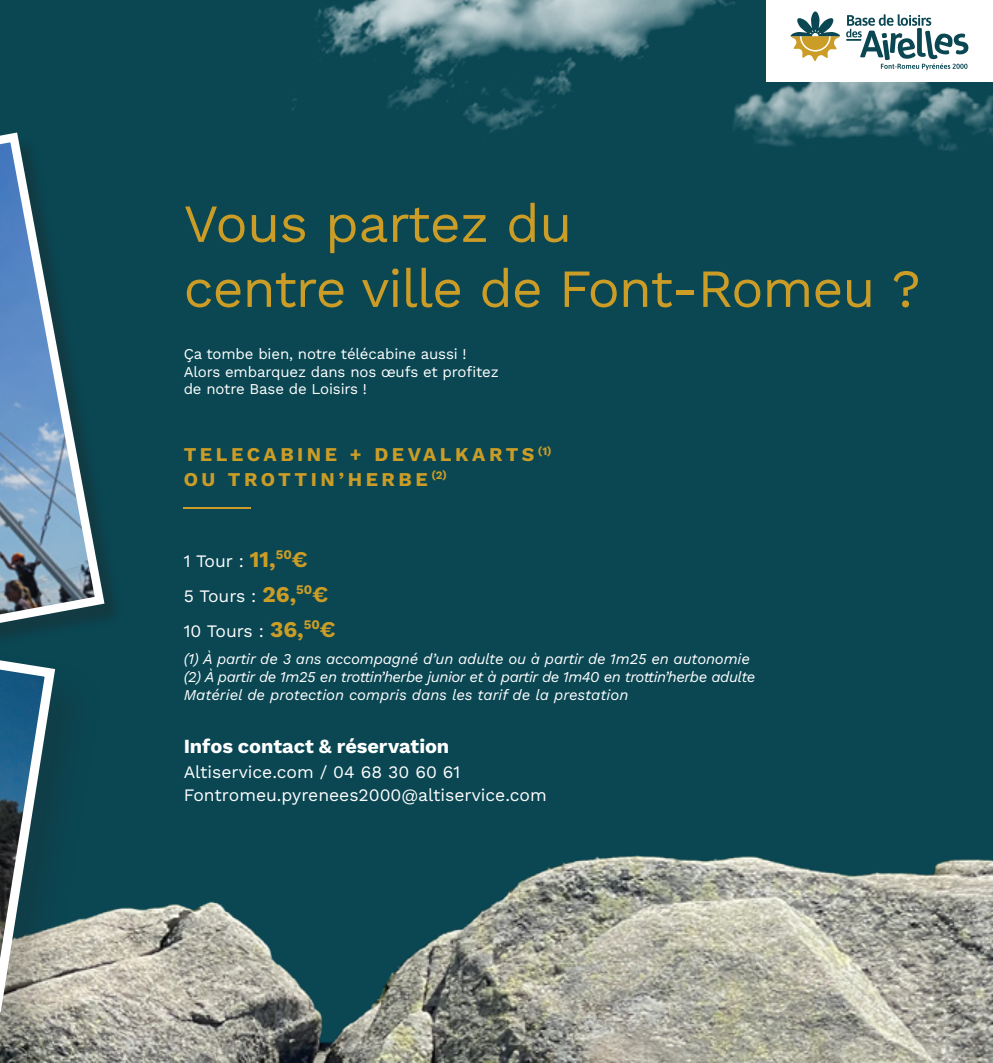
<style>
.page{position:relative;width:993px;height:1063px;background:#fff}
.page>*{position:absolute;margin:0;border:0;box-sizing:border-box;transform-origin:0 0}
.t1{font:53.5px/65px "Work Sans";letter-spacing:-.02em;color:#cb9d26}
.t2{font:700 20px "Work Sans";letter-spacing:-.005em;color:#fff}
.t3{font:700 19.5px/24.8px "Work Sans";letter-spacing:.18em;color:#cb9d26}
.t4{font:17.5px "Work Sans";color:#fff}
.t5{font:italic 15px "Work Sans";letter-spacing:-.01em;color:#fff}
.t6{font:15px/17.5px "Work Sans";letter-spacing:-.01em;color:#fff}
.t7{font:italic 15px "Work Sans";letter-spacing:-.03em;color:#fff}
.s1{font-weight:700;font-size:22.5px;color:#cb9d26}
</style>
<div class="page">
<div style="left:0;top:0;width:992px;height:1063px;background:#0a4753"></div>
<img style="left:292px;top:0;width:700px;height:151px">
<hr style="left:184px;top:507px;width:67px;height:2px;background:#cb9d26">
<div style="left:765px;top:0;width:227px;height:82px;background:#fff"></div>
<svg style="left:846px;top:14px;width:122px;height:56px"></svg>
<svg style="left:790px;top:11px;width:49px;height:50px"></svg>
<img style="left:0;top:855px;width:992px;height:208px">
<div style="left:0;top:592px;width:103px;height:469px;background:#231f20;opacity:.23"></div>
<svg style="left:0;top:684px;width:60px;height:334px"></svg>
<div style="left:0;top:136px;width:125px;height:548px;background:#231f20;opacity:.32"></div>
<svg style="left:0;top:132px;width:109px;height:536px"></svg>
<p class="t1" style="left:184px;top:189px;width:738px">Vous partez du<br>centre ville de Font-Romeu ?</p>
<p class="t6" style="left:184px;top:345px;width:316px">Ça tombe bien, notre télécabine aussi !<br>Alors embarquez dans nos œufs et profitez de notre Base de Loisirs !</p>
<p class="t3" style="left:184px;top:441px;width:369px">TELECABINE + DEVALKARTS <sup>(1)<br></sup>OU TROTTIN’HERBE <sup>(2)</sup></p>
<p class="t4" style="left:184px;top:547px;width:125px">1 Tour : <span class="s1">11,</span><sup>50</sup><span class="s1">€</span></p>
<p class="t4" style="left:184px;top:582px;width:146px">5 Tours : <span class="s1">26,</span><sup>50</sup><span class="s1">€</span></p>
<p class="t4" style="left:184px;top:617px;width:153px">10 Tours : <span class="s1">36,</span><sup>50</sup><span class="s1">€</span></p>
<p class="t5" style="left:184px;top:648px;width:567px">(1) À partir de 3 ans accompagné d’un adulte ou à partir de 1m25 en autonomie</p>
<p class="t7" style="left:184px;top:666px;width:573px">(2) À partir de 1m25 en trottin’herbe junior et à partir de 1m40 en trottin’herbe adulte</p>
<p class="t5" style="left:184px;top:684px;width:446px">Matériel de protection compris dans les tarif de la prestation</p>
<p class="t2" style="left:184px;top:731px;width:267px">Infos contact &amp; réservation</p>
<p class="t4" style="left:184px;top:759px;width:278px">Altiservice.com / 04 68 30 60 61</p>
<p class="t4" style="left:184px;top:781px;width:364px">Fontromeu.pyrenees2000@altiservice.com</p>
</div>
